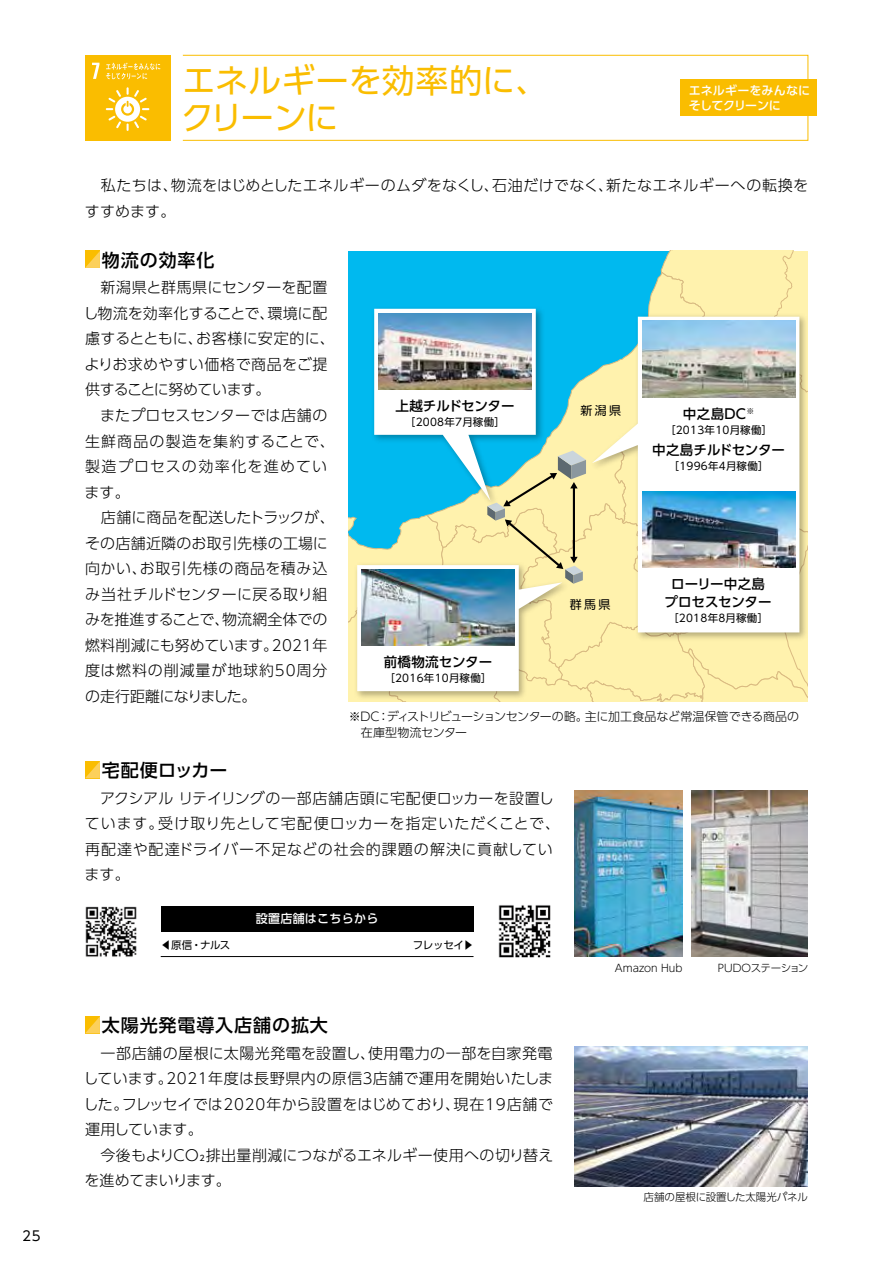
<style>
.page{position:relative;width:893px;height:1263px;background:#fff}
.page>*{position:absolute;margin:0;border:0;box-sizing:border-box;transform-origin:0 0}
.t1{font:33px/37.5px "UD Shin Go Pro";color:#fabd00}
.t2{font:500 18px "UD Shin Go Pro";letter-spacing:.05em;color:#000}
.t3{font:500 18px "UD Shin Go Pro";letter-spacing:.025em;color:#000}
.t4{font:300 15px/25.5px "UD Shin Go Pro";letter-spacing:.015em;color:#000}
.t5{font:300 15px/25.5px "UD Shin Go Pro";letter-spacing:.05em;color:#000}
.t6{font:500 13.5px/18px "UD Shin Go Pro";color:#000;text-align:center}
.t7{font:13.5px "UD Shin Go Pro";color:#000}
.t8{font:300 12px/16.5px "UD Shin Go Pro";letter-spacing:-.02em;color:#000}
.t9{font:500 12px/15px "UD Shin Go Pro";letter-spacing:.015em;color:#fff}
.t10{font:12px "UD Shin Go Pro";letter-spacing:.2em;color:#000}
.t11{font:10.5px "UD Shin Go Pro";letter-spacing:.025em;color:#000}
.t12{font:300 10.5px "UD Shin Go Pro";color:#000}
.t13{font:300 10.5px "UD Shin Go Pro";letter-spacing:-.03em;color:#000}
</style>
<div class="page">
<div style="left:182px;top:55px;width:626px;height:86px;border:1px solid #fabd00"></div>
<div style="left:680px;top:80px;width:136px;height:36px;background:#fabd00"></div>
<svg style="left:85px;top:251px;width:15px;height:17px"></svg>
<svg style="left:85px;top:761px;width:15px;height:17px"></svg>
<svg style="left:85px;top:1016px;width:15px;height:17px"></svg>
<img style="left:574px;top:1046px;width:234px;height:140px">
<div style="left:85px;top:55px;width:85px;height:85px;background:#fabd00"></div>
<svg style="left:92px;top:63px;width:7px;height:16px"></svg>
<svg style="left:106px;top:87px;width:43px;height:44px"></svg>
<svg style="left:106px;top:63px;width:54px;height:16px"></svg>
<img style="left:691px;top:791px;width:117px;height:166px">
<img style="left:574px;top:791px;width:108px;height:166px">
<svg style="left:349px;top:251px;width:459px;height:451px"></svg>
<img style="left:361px;top:569px;width:153px;height:77px">
<img style="left:378px;top:313px;width:153px;height:77px">
<img style="left:586px;top:311px;width:222px;height:333px">
<svg style="left:592px;top:317px;width:207px;height:315px"></svg>
<img style="left:642px;top:321px;width:153px;height:76px">
<img style="left:642px;top:491px;width:153px;height:77px">
<div style="left:161px;top:906px;width:312px;height:25px;background:#000"></div>
<hr style="left:161px;top:956px;width:312px;height:1px;background:#000">
<img style="left:85px;top:906px;width:52px;height:51px">
<img style="left:498px;top:905px;width:53px;height:53px">
<p class="t7" style="left:23px;top:1225px;width:19px">25</p>
<h1 class="t1" style="left:181px;top:61px;width:368px">エネルギーを効率的に、クリーンに</h1>
<p class="t9" style="left:689px;top:83px;width:123px">エネルギーをみんなにそしてクリーンに</p>
<p class="t4" style="left:85px;top:172px;width:725px">　私たちは、物流をはじめとしたエネルギーのムダをなくし、石油だけでなく、新たなエネルギーへの転換をすすめます。</p>
<p class="t2" style="left:102px;top:245px;width:114px">物流の効率化</p>
<p class="t4" style="left:83px;top:274px;width:253px">　新潟県と群馬県にセンターを配置し物流を効率化することで、環境に配慮するとともに、お客様に安定的に、よりお求めやすい価格で商品をご提供することに努めています。<br>　またプロセスセンターでは店舗の生鮮商品の製造を集約することで、製造プロセスの効率化を進めています。<br>　店舗に商品を配送したトラックが、その店舗近隣のお取引先様の工場に向かい、お取引先様の商品を積み込み当社チルドセンターに戻る取り組みを推進することで、物流網全体での燃料削減にも努めています。2021年度は燃料の削減量が地球約50周分の走行距離になりました。</p>
<p class="t3" style="left:102px;top:755px;width:127px">宅配便ロッカー</p>
<p class="t6" style="left:395px;top:396px;width:120px">上越チルドセンター</p>
<p class="t11" style="left:405px;top:413px;width:102px">［2008年7月稼働］</p>
<p class="t6" style="left:384px;top:653px;width:110px">前橋物流センター</p>
<p class="t11" style="left:384px;top:670px;width:109px">［2016年10月稼働］</p>
<p class="t10" style="left:580px;top:401px;width:42px">新潟県</p>
<p class="t6" style="left:683px;top:404px;width:73px">中之島DC<sup>※</sup></p>
<p class="t11" style="left:665px;top:421px;width:109px">［2013年10月稼働］</p>
<p class="t6" style="left:652px;top:440px;width:134px">中之島チルドセンター</p>
<p class="t11" style="left:669px;top:457px;width:102px">［1996年4月稼働］</p>
<p class="t10" style="left:570px;top:595px;width:42px">群馬県</p>
<p class="t6" style="left:665px;top:574px;width:109px">ローリー中之島プロセスセンター</p>
<p class="t11" style="left:668px;top:609px;width:102px">［2018年8月稼働］</p>
<p class="t8" style="left:349px;top:708px;width:452px">※DC：ディストリビューションセンターの略。主に加工食品など常温保管できる商品の　在庫型物流センター</p>
<p class="t5" style="left:84px;top:785px;width:477px;text-indent:16px">アクシアル リテイリングの一部店舗店頭に宅配便ロッカーを設置しています。受け取り先として宅配便ロッカーを指定いただくことで、再配達や配達ドライバー不足などの社会的課題の解決に貢献しています。</p>
<p class="t9" style="left:256px;top:911px;width:124px">設置店舗はこちらから</p>
<p class="t11" style="left:161px;top:936px;width:71px">◀原信・ナルス</p>
<p class="t11" style="left:413px;top:936px;width:62px">フレッセイ▶</p>
<p class="t2" style="left:102px;top:1011px;width:228px">太陽光発電導入店舗の拡大</p>
<p class="t4" style="left:83px;top:1040px;width:471px">　一部店舗の屋根に太陽光発電を設置し、使用電力の一部を自家発電しています。2021年度は長野県内の原信３店舗で運用を開始いたしました。フレッセイでは2020年から設置をはじめており、現在19店舗で運用しています。<br>　今後もよりCO₂排出量削減につながるエネルギー使用への切り替えを進めてまいります。</p>
<p class="t12" style="left:615px;top:959px;width:69px">Amazon Hub</p>
<p class="t13" style="left:718px;top:959px;width:92px">PUDOステーション</p>
<p class="t12" style="left:644px;top:1189px;width:166px">店舗の屋根に設置した太陽光パネル</p>
</div>
